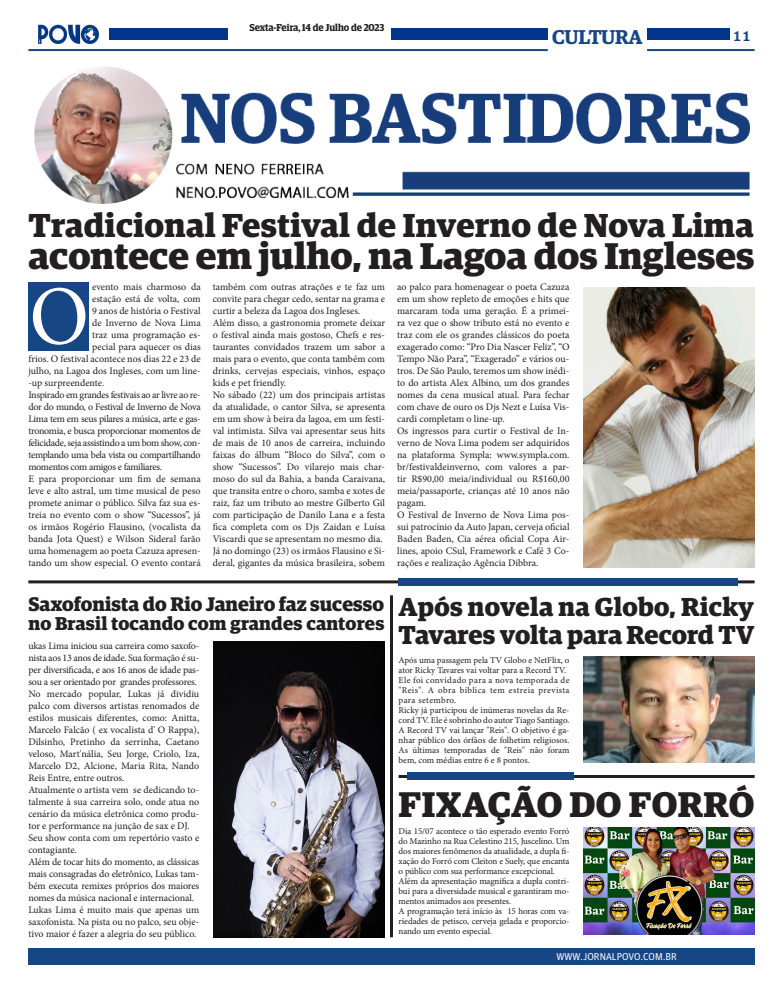
<style>
.page{position:relative;width:783px;height:993px;background:#fff}
.page>*{position:absolute;margin:0;border:0;box-sizing:border-box;transform-origin:0 0}
.t1{font:83.8px "Minion Pro";color:#fff;scale:.95 1}
.t2{font:700 37.2px "Guardian Egyptian";color:#231f20}
.t3{font:700 35.6px "Guardian Egyptian";letter-spacing:.01em;color:#231f20}
.t4{font:700 33.2px "Guardian Egyptian";letter-spacing:.01em;color:#231f20}
.t5{font:700 26px "Guardian Egyptian";color:#231f20}
.t6{font:600 20px "Guardian Egyptian";letter-spacing:-.02em;color:#174685}
.t7{font:700 19.7px "Guardian Egyptian";color:#231f20}
.t8{font:700 18.6px "Guardian Egyptian";letter-spacing:.01em;color:#231f20}
.t9{font:16px "Clarendon BT";color:#174685}
.t10{font:10px/12px "Minion Pro";color:#231f20;text-align:justify}
.t11{font:600 10px "Guardian Egyptian Display";letter-spacing:-.005em;color:#231f20}
.t12{font:10px "Guardian Agate Sans G1 D Regular";color:#fff}
.t13{font:9px/10px "Minion Pro";letter-spacing:-.005em;color:#231f20;text-align:justify}
</style>
<div class="page">
<div style="left:28px;top:947px;width:726px;height:17px;background:#174685"></div>
<img style="left:38px;top:24px;width:62px;height:20px">
<div style="left:647px;top:28px;width:82px;height:12px;background:#003589"></div>
<hr style="left:647px;top:49px;width:107px;height:2px;background:#174685">
<div style="left:391px;top:28px;width:156px;height:12px;background:#003589"></div>
<hr style="left:28px;top:49px;width:519px;height:2px;background:#174685">
<div style="left:109px;top:28px;width:118px;height:12px;background:#003589"></div>
<img style="left:34px;top:66px;width:716px;height:138px">
<hr style="left:28px;top:580px;width:726px;height:3px;background:#231f20">
<div style="left:398px;top:578px;width:339px;height:7px;background:#174685"></div>
<hr style="left:390px;top:595px;width:3px;height:341px;background:#231f20">
<div style="left:28px;top:282px;width:61px;height:69px;background:#174685"></div>
<img style="left:213px;top:641px;width:171px;height:295px">
<img style="left:583px;top:827px;width:171px;height:106px">
<img style="left:583px;top:656px;width:171px;height:106px">
<img style="left:583px;top:287px;width:171px;height:280px">
<hr style="left:398px;top:774px;width:356px;height:3px;background:#231f20">
<div style="left:407px;top:772px;width:166px;height:7px;background:#174685"></div>
<p class="t11" style="left:249px;top:22px;width:136px">Sexta-Feira, 14 de Julho de 2023</p>
<h3 class="t6" style="left:552px;top:22px;width:92px">CULTURA</h3>
<h3 class="t9" style="left:732px;top:25px;width:21px">11</h3>
<p class="t4" style="left:28px;top:200px;width:726px">Tradicional Festival de Inverno de Nova Lima</p>
<p class="t2" style="left:28px;top:228px;width:727px">acontece em julho, na Lagoa dos Ingleses</p>
<p class="t1" style="left:29px;top:260px;width:64px">O</p>
<p class="t10" style="left:92px;top:281px;width:110px">evento mais charmoso da</p>
<p class="t10" style="left:92px;top:293px;width:110px">estação está de volta, com</p>
<p class="t10" style="left:92px;top:305px;width:110px">9 anos de história o Festival</p>
<p class="t10" style="left:92px;top:317px;width:110px">de Inverno de Nova Lima</p>
<p class="t10" style="left:92px;top:329px;width:110px">traz uma programação es-</p>
<p class="t10" style="left:92px;top:341px;width:110px">pecial para aquecer os dias</p>
<p class="t10" style="left:28px;top:353px;width:174px">frios. O festival acontece nos dias 22 e 23 de</p>
<p class="t10" style="left:28px;top:365px;width:174px">julho, na Lagoa dos Ingleses, com um line-</p>
<p class="t10" style="left:28px;top:377px;width:77px">-up surpreendente.</p>
<p class="t10" style="left:28px;top:389px;width:174px">Inspirado em grandes festivais ao ar livre ao re&shy;dor do mundo, o Festival de Inverno de Nova Lima tem em seus pilares a música, arte e gas&shy;tronomia, e busca proporcionar momentos de felicidade, seja assistindo a um bom show, con&shy;templando uma bela vista ou compartilhando momentos com amigos e familiares.</p>
<p class="t10" style="left:28px;top:473px;width:174px">E para proporcionar um fim de semana leve e alto astral, um time musical de peso promete animar o público. Silva faz sua es&shy;treia no evento com o show “Sucessos”, já os irmãos Rogério Flausino, (vocalista da banda Jota Quest) e Wilson Sideral farão uma homenagem ao poeta Cazuza apresen&shy;tando um show especial. O evento contará</p>
<p class="t10" style="left:213px;top:281px;width:174px">também com outras atrações e te faz um convite para chegar cedo, sentar na grama e curtir a beleza da Lagoa dos Ingleses.</p>
<p class="t10" style="left:213px;top:317px;width:174px">Além disso, a gastronomia promete deixar o festival ainda mais gostoso, Chefs e res&shy;taurantes convidados trazem um sabor a mais para o evento, que conta também com drinks, cervejas especiais, vinhos, espaço kids e pet friendly.</p>
<p class="t10" style="left:213px;top:389px;width:174px">No sábado (22) um dos principais artistas da atualidade, o cantor Silva, se apresenta em um show à beira da lagoa, em um festi&shy;val intimista. Silva vai apresentar seus hits de mais de 10 anos de carreira, incluindo faixas do álbum “Bloco do Silva”, com o show “Sucessos”. Do vilarejo mais char&shy;moso do sul da Bahia, a banda Caraivana, que transita entre o choro, samba e xotes de raiz, faz um tributo ao mestre Gilberto Gil com participação de Danilo Lana e a festa fica completa com os Djs Zaidan e Luísa Viscardi que se apresentam no mesmo dia.</p>
<p class="t10" style="left:213px;top:545px;width:174px">Já no domingo (23) os irmãos Flausino e Si&shy;deral, gigantes da música brasileira, sobem</p>
<p class="t10" style="left:397px;top:281px;width:174px">ao palco para homenagear o poeta Cazuza em um show repleto de emoções e hits que marcaram toda uma geração. É a primei&shy;ra vez que o show tributo está no evento e traz com ele os grandes clássicos do poeta exagerado como: “Pro Dia Nascer Feliz”, “O Tempo Não Para”, “Exagerado” e vários ou&shy;tros. De São Paulo, teremos um show inédi&shy;to do artista Alex Albino, um dos grandes nomes da cena musical atual. Para fechar com chave de ouro os Djs Nezt e Luísa Vis&shy;cardi completam o line-up.</p>
<p class="t10" style="left:397px;top:425px;width:174px">Os ingressos para curtir o Festival de In&shy;verno de Nova Lima podem ser adquiridos na plataforma Sympla: www.sympla.com. br/festivaldeinverno, com valores a par&shy;tir R$90,00 meia/individual ou R$160,00 meia/passaporte, crianças até 10 anos não pagam.</p>
<p class="t10" style="left:397px;top:509px;width:174px">O Festival de Inverno de Nova Lima pos&shy;sui patrocínio da Auto Japan, cerveja oficial Baden Baden, Cia aérea oficial Copa Air&shy;lines, apoio CSul, Framework e Café 3 Co&shy;rações e realização Agência Dibbra.</p>
<p class="t7" style="left:28px;top:588px;width:357px">Saxofonista do Rio Janeiro faz sucesso</p>
<p class="t8" style="left:28px;top:608px;width:357px">no Brasil tocando com grandes cantores</p>
<p class="t10" style="left:28px;top:639px;width:172px">ukas Lima iniciou sua carreira como saxofo&shy;nista aos 13 anos de idade. Sua formação é su&shy;per diversificada, e aos 16 anos de idade pas&shy;sou a ser orientado por grandes professores.</p>
<p class="t10" style="left:28px;top:687px;width:172px">No mercado popular, Lukas já dividiu palco com diversos artistas renomados de estilos musicais diferentes, como: Anitta, Marcelo Falcão ( ex vocalista d' O Rappa), Dilsinho, Pretinho da serrinha, Caetano veloso, Mart'nália, Seu Jorge, Criolo, Iza, Marcelo D2, Alcione, Maria Rita, Nando Reis Entre, entre outros.</p>
<p class="t10" style="left:28px;top:783px;width:172px">Atualmente o artista vem se dedicando to&shy;talmente à sua carreira solo, onde atua no cenário da música eletrônica como produ&shy;tor e performance na junção de sax e DJ.</p>
<p class="t10" style="left:28px;top:831px;width:172px">Seu show conta com um repertório vasto e contagiante.</p>
<p class="t10" style="left:28px;top:855px;width:172px">Além de tocar hits do momento, as clássicas mais consagradas do eletrônico, Lukas tam&shy;bém executa remixes próprios dos maiores nomes da música nacional e internacional.</p>
<p class="t10" style="left:28px;top:903px;width:172px">Lukas Lima é muito mais que apenas um saxofonista. Na pista ou no palco, seu obje&shy;tivo maior é fazer a alegria do seu público.</p>
<p class="t5" style="left:398px;top:586px;width:357px">Após novela na Globo, Ricky</p>
<p class="t5" style="left:398px;top:614px;width:357px">Tavares volta para Record TV</p>
<p class="t13" style="left:398px;top:654px;width:172px">Após uma passagem pela TV Globo e NetFlix, o ator Ricky Tavares vai voltar para a Record TV.</p>
<p class="t13" style="left:398px;top:674px;width:172px">Ele foi convidado para a nova temporada de "Reis". A obra bíblica tem estreia prevista para setembro.</p>
<p class="t13" style="left:398px;top:704px;width:172px">Ricky já participou de inúmeras novelas da Re&shy;cord TV. Ele é sobrinho do autor Tiago Santiago.</p>
<p class="t13" style="left:398px;top:724px;width:172px">A Record TV vai lançar "Reis". O objetivo é ga&shy;nhar público dos órfãos de folhetim religiosos.<br>As últimas temporadas de "Reis" não foram bem, com médias entre 6 e 8 pontos.</p>
<p class="t3" style="left:398px;top:776px;width:357px">FIXAÇÃO DO FORRÓ</p>
<p class="t13" style="left:398px;top:826px;width:172px">Dia 15/07 acontece o tão esperado evento Forró do Mazinho na Rua Celestino 215, Juscelino. Um dos maiores fenômenos da atualidade, a dupla fi&shy;xação do Forró com Cleiton e Suely, que encanta o público com sua performance excepcional.</p>
<p class="t13" style="left:398px;top:876px;width:172px">Além da apresentação magnífica a dupla contri&shy;bui para a diversidade musical e garantiram mo&shy;mentos animados aos presentes.</p>
<p class="t13" style="left:398px;top:906px;width:172px">A programação terá início às 15 horas com va&shy;riedades de petisco, cerveja gelada e proporcio&shy;nando um evento especial.</p>
<p class="t12" style="left:556px;top:949px;width:122px">WWW.JORNALPOVO.COM.BR</p>
</div>
